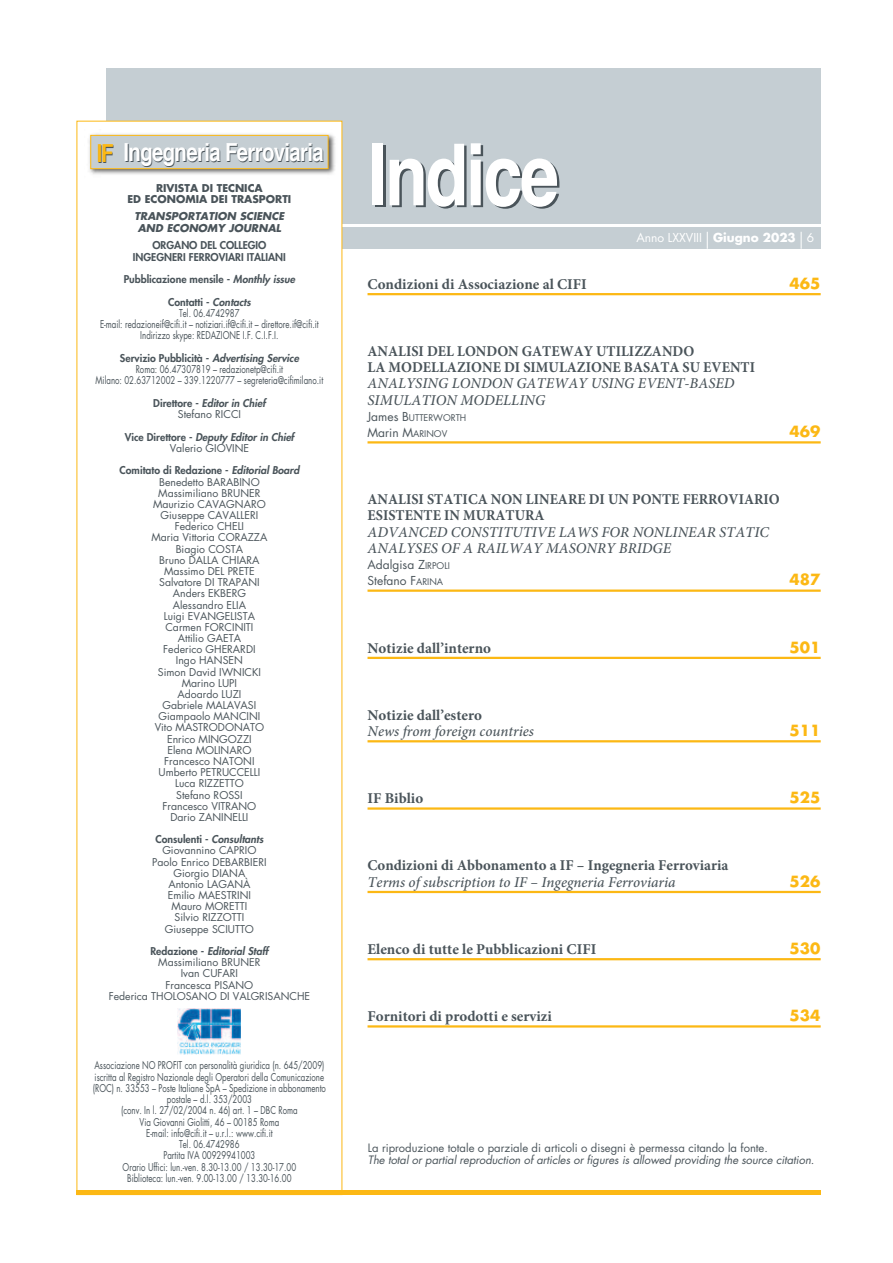
<style>
.page{position:relative;width:893px;height:1263px;background:#fff}
.page>*{position:absolute;margin:0;border:0;box-sizing:border-box;transform-origin:0 0}
.t1{font:700 condensed 85.65px "Helvetica";letter-spacing:-.025em;color:#4a545a}
.t2{font:700 condensed 24.9px "Helvetica";letter-spacing:-.025em;color:#4a545a}
.t3{font:italic 500 15px/16.2px "Minion Pro";color:#4a545a}
.t4{font:700 15px "Minion Pro";color:#4a545a}
.t5{font:700 15px/16.2px "Minion Pro";color:#4a545a;scale:.95 1}
.t6{font:700 15px "Futura Std";color:#fcb814}
.t7{font:12px/16.2px "Futura Std";color:#4a545a}
.t8{font:12px "Futura Std";color:#fff}
.t9{font:italic 11.25px "Futura Std";letter-spacing:-.005em;color:#4a545a}
.t10{font:11.25px "Futura Std";color:#4a545a}
.t11{font:10.5px/11.2px "Futura Std";color:#4a545a;text-align:center}
.t12{font:10.5px/11.2px "Futura Std";color:#4a545a;text-align:center;scale:.75 1}
.t13{font:800 10.5px/11.2px "Futura Std";color:#4a545a;text-align:center}
.t14{font:italic 800 10.5px/11.2px "Futura Std";color:#4a545a;text-align:center}
.t15{font:700 10.5px/11.2px "Futura Std";color:#4a545a;text-align:center}
.t16{font:italic 700 10.5px/11.2px "Futura Std";color:#4a545a}
.t17{font:9px "Futura Std";color:#4a545a}
.s1{color:#fcb814}
.s2{font-style:italic}
.s3{font-weight:800}
.s4{font-weight:800;font-style:italic}
.s5{font-style:normal}
.s6{font-weight:400;font-style:normal}
.s7{font-weight:700}
.s8{font-size:12px}
.s9{font-size:9px}
</style>
<div class="page">
<div style="left:106px;top:68px;width:715px;height:155px;background:#c5ced3"></div>
<div style="left:342px;top:227px;width:479px;height:22px;background:#c5ced3"></div>
<div style="left:77px;top:122px;width:265px;height:1072px;background:#fff"></div>
<hr style="left:77px;top:1191px;width:744px;height:4px;background:#fcb814">
<img style="left:89px;top:134px;width:246px;height:41px">
<div style="left:91px;top:136px;width:237px;height:32px;background:#c5ced3"></div>
<div style="left:90px;top:135px;width:238px;height:34px;border:1px solid #fcb814"></div>
<hr style="left:367px;top:293px;width:454px;height:2px;background:#fcb814">
<hr style="left:367px;top:441px;width:454px;height:2px;background:#fcb814">
<hr style="left:367px;top:589px;width:454px;height:3px;background:#fcb814">
<hr style="left:367px;top:657px;width:454px;height:2px;background:#fcb814">
<hr style="left:367px;top:740px;width:454px;height:2px;background:#fcb814">
<hr style="left:367px;top:807px;width:454px;height:3px;background:#fcb814">
<hr style="left:367px;top:891px;width:454px;height:2px;background:#fcb814">
<hr style="left:367px;top:958px;width:454px;height:2px;background:#fcb814">
<hr style="left:367px;top:1025px;width:454px;height:2px;background:#fcb814">
<img style="left:178px;top:1008px;width:63px;height:46px">
<svg style="left:707px;top:232px;width:1px;height:17px"></svg>
<svg style="left:801px;top:232px;width:1px;height:17px"></svg>
<h2 class="t2" style="left:97px;top:144px;width:229px"><span class="s1">IF</span> Ingegneria Ferroviaria</h2>
<h1 class="t1" style="left:370px;top:145px;width:193px">Indice</h1>
<p class="t15" style="left:127px;top:183px;width:165px">RIVISTA DI TECNICA<br>ED ECONOMIA DEI TRASPORTI</p>
<p class="t16" style="left:135px;top:211px;width:151px">TRANSPORTATION SCIENCE<br>AND ECONOMY JOURNAL</p>
<p class="t13" style="left:133px;top:240px;width:155px">ORGANO DEL COLLEGIO<br>INGEGNERI FERROVIARI ITALIANI</p>
<p class="t13" style="left:124px;top:268px;width:173px;line-height:22.5px">Pubblicazione mensile - <span class="s2">Monthly issue<br></span>Contatti - <span class="s2">Contacts</span></p>
<p class="t12" style="left:100px;top:307px;width:293px">Tel. 06.4742987<br>E-mail: redazioneif@cio.it – notiziari.if@cio.it – direttore.if@cio.it<br>Indirizzo skype: REDAZIONE I.F. C.I.F.I.</p>
<p class="t12" style="left:96px;top:352px;width:305px"><span class="s3">Servizio Pubblicità -</span> <span class="s4">Advertising Service<br></span>Roma: 06.47307819 – redazionetp@cio.it<br>Milano: 02.63712002 – 339.1220777 – segreteria@ciomilano.it</p>
<p class="t14" style="left:153px;top:398px;width:114px"><span class="s5">Direttore -</span> Editor in Chief<br><span class="s6">Stefano RICCI</span></p>
<p class="t14" style="left:125px;top:432px;width:171px"><span class="s5">Vice Direttore -</span> Deputy Editor in Chief<br><span class="s6">Valerio GIOVINE</span></p>
<p class="t11" style="left:120px;top:465px;width:181px"><span class="s3">Comitato di Redazione -</span> <span class="s4">Editorial Board<br></span>Benedetto BARABINO<br>Massimiliano BRUNER<br>Maurizio CAVAGNARO<br>Giuseppe CAVALLERI<br>Federico CHELI<br>Maria Vittoria CORAZZA<br>Biagio COSTA<br>Bruno DALLA CHIARA<br>Massimo DEL PRETE<br>Salvatore DI TRAPANI<br>Anders EKBERG<br>Alessandro ELIA<br>Luigi EVANGELISTA<br>Carmen FORCINITI<br>Attilio GAETA<br>Federico GHERARDI<br>Ingo HANSEN<br>Simon David IWNICKI<br>Marino LUPI<br>Adoardo LUZI<br>Gabriele MALAVASI<br>Giampaolo MANCINI<br>Vito MASTRODONATO<br>Enrico MINGOZZI<br>Elena MOLINARO<br>Francesco NATONI<br>Umberto PETRUCCELLI<br>Luca RIZZETTO<br>Stefano ROSSI<br>Francesco VITRANO<br>Dario ZANINELLI</p>
<p class="t11" style="left:152px;top:834px;width:116px"><span class="s3">Consulenti -</span> <span class="s4">Consultants<br></span>Giovannino CAPRIO<br>Paolo Enrico DEBARBIERI<br>Giorgio DIANA<br>Antonio LAGANÀ<br>Emilio MAESTRINI<br>Mauro MORETTI<br>Silvio RIZZOTTI<br>Giuseppe SCIUTTO</p>
<p class="t11" style="left:109px;top:945px;width:203px"><span class="s3">Redazione -</span> <span class="s4">Editorial Staff<br></span>Massimiliano BRUNER<br>Ivan CUFARI<br>Francesca PISANO<br>Federica THOLOSANO DI VALGRISANCHE</p>
<p class="t8" style="left:636px;top:230px;width:179px">Anno LXXVIII <span class="s7">Giugno 2023</span> 6</p>
<h3 class="t4" style="left:367px;top:278px;width:221px">Condizioni di Associazione al CIFI</h3>
<h3 class="t6" style="left:789px;top:277px;width:32px">465</h3>
<h3 class="t5" style="left:368px;top:344px;width:409px">ANALISI DEL LONDON GATEWAY UTILIZZANDO<br>LA MODELLAZIONE DI SIMULAZIONE BASATA SU EVENTI</h3>
<h3 class="t3" style="left:367px;top:377px;width:369px">ANALYSING LONDON GATEWAY USING EVENT-BASED<br>SIMULATION MODELLING</h3>
<p class="t17" style="left:367px;top:412px;width:100px"><span class="s8">James B</span>UTTERWORTH</p>
<p class="t7" style="left:367px;top:424px;width:81px">Marin M<span class="s9">ARINOV</span></p>
<h3 class="t6" style="left:789px;top:425px;width:32px">469</h3>
<h3 class="t5" style="left:368px;top:493px;width:435px">ANALISI STATICA NON LINEARE DI UN PONTE FERROVIARIO<br>ESISTENTE IN MURATURA</h3>
<h3 class="t3" style="left:367px;top:525px;width:403px">ADVANCED CONSTITUTIVE LAWS FOR NONLINEAR STATIC<br>ANALYSES OF A RAILWAY MASONRY BRIDGE</h3>
<p class="t7" style="left:367px;top:556px;width:84px">Adalgisa Z<span class="s9">IRPOLI<br></span>Stefano F<span class="s9">ARINA</span></p>
<h3 class="t6" style="left:789px;top:573px;width:32px">487</h3>
<h3 class="t4" style="left:367px;top:642px;width:125px">Notizie dall’interno</h3>
<h3 class="t6" style="left:789px;top:640px;width:32px">501</h3>
<h3 class="t4" style="left:367px;top:709px;width:116px">Notizie dall’estero</h3>
<h3 class="t3" style="left:367px;top:724px;width:168px">News from foreign countries</h3>
<h3 class="t6" style="left:789px;top:724px;width:32px">511</h3>
<h3 class="t4" style="left:367px;top:792px;width:57px">IF Biblio</h3>
<h3 class="t6" style="left:789px;top:791px;width:32px">525</h3>
<h3 class="t4" style="left:367px;top:860px;width:362px">Condizioni di Abbonamento a IF – Ingegneria Ferroviaria</h3>
<h3 class="t3" style="left:367px;top:875px;width:310px">Terms of subscription to IF – Ingegneria Ferroviaria</h3>
<h3 class="t6" style="left:789px;top:874px;width:32px">526</h3>
<h3 class="t4" style="left:367px;top:943px;width:230px">Elenco di tutte le Pubblicazioni CIFI</h3>
<h3 class="t6" style="left:789px;top:942px;width:32px">530</h3>
<p class="t12" style="left:93px;top:1060px;width:312px">Associazione NO PROFIT con personalità giuridica (n. 645/2009) iscritta al Registro Nazionale degli Operatori della Comunicazione (ROC) n. 33553 – Poste Italiane SpA – Spedizione in abbonamento postale – d.l. 353/2003<br>(conv. In l. 27/02/2004 n. 46) art. 1 – DBC Roma<br>Via Giovanni Giolitti, 46 – 00185 Roma<br>E-mail: info@cio.it – u.r.l.: www.cio.it<br>Tel. 06.4742986<br>Partita IVA 00929941003<br>Orario Ufoci: lun.-ven. 8.30-13.00 / 13.30-17.00<br>Biblioteca: lun.-ven. 9.00-13.00 / 13.30-16.00</p>
<h3 class="t4" style="left:367px;top:1010px;width:186px">Fornitori di prodotti e servizi</h3>
<h3 class="t6" style="left:789px;top:1009px;width:32px">534</h3>
<p class="t10" style="left:368px;top:1141px;width:402px">La riproduzione totale o parziale di articoli o disegni è permessa citando la fonte.</p>
<p class="t9" style="left:368px;top:1154px;width:448px">The total or partial reproduction of articles or figures is allowed providing the source citation.</p>
</div>
